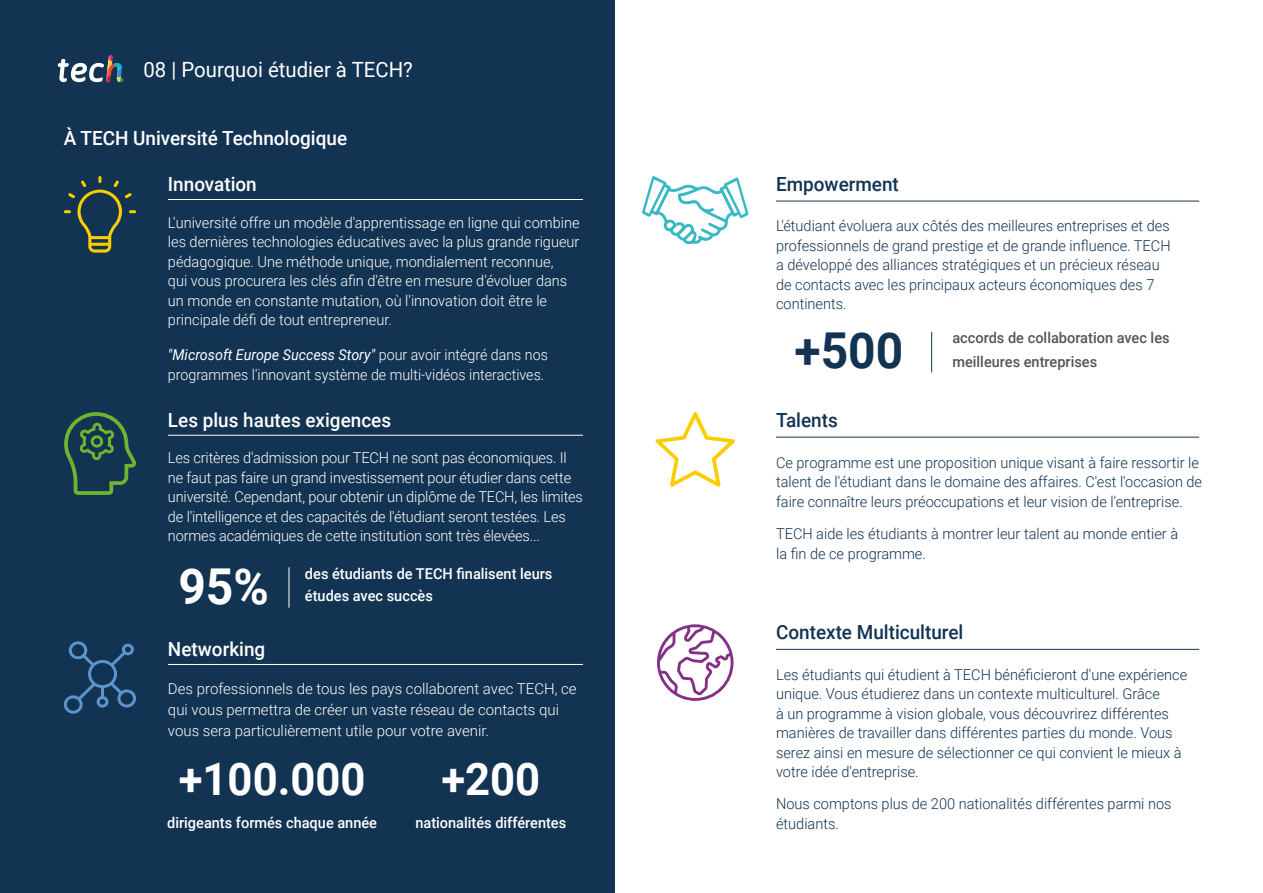
<style>
.page{position:relative;width:1263px;height:893px;background:#fff}
.page>*{position:absolute;margin:0;border:0;box-sizing:border-box;transform-origin:0 0}
.t1{font:700 49.5px "Roboto";color:#123352}
.t2{font:700 49.5px "Roboto";color:#fff}
.t3{font:700 45px "Roboto";color:#fff}
.t4{font:21px "Roboto";color:#fff}
.t5{font:500 19.5px "Roboto";color:#fff}
.t6{font:500 19.5px "Roboto";color:#123352}
.t7{font:300 15px/19.5px "Roboto";color:#123352}
.t8{font:300 15px/19.5px "Roboto";color:#fff}
.t9{font:300 15px/19.5px "Roboto";color:#fff;scale:.95 1}
.t10{font:500 15px "Roboto";color:#fff}
.t11{font:500 15px "Roboto";color:#52555b}
.s1{font-weight:400;font-style:italic}
</style>
<div class="page">
<div style="left:0;top:0;width:614px;height:893px;background:#123352"></div>
<hr style="left:1262px;top:344px;width:1px;height:549px;background:#123352">
<hr style="left:776px;top:201px;width:423px;height:1px;background:#123352">
<hr style="left:931px;top:332px;width:1px;height:40px;background:#123352">
<hr style="left:168px;top:664px;width:415px;height:1px;background:#fff">
<hr style="left:168px;top:199px;width:415px;height:1px;background:#fff">
<hr style="left:289px;top:567px;width:1px;height:41px;background:#fff">
<hr style="left:168px;top:435px;width:415px;height:1px;background:#fff">
<svg style="left:64px;top:412px;width:72px;height:83px"></svg>
<hr style="left:776px;top:649px;width:423px;height:1px;background:#123352">
<hr style="left:776px;top:437px;width:423px;height:1px;background:#123352">
<svg style="left:64px;top:176px;width:72px;height:77px"></svg>
<svg style="left:64px;top:641px;width:72px;height:73px"></svg>
<svg style="left:642px;top:176px;width:107px;height:68px"></svg>
<svg style="left:657px;top:624px;width:76px;height:77px"></svg>
<svg style="left:655px;top:412px;width:80px;height:75px"></svg>
<svg style="left:58px;top:55px;width:65px;height:28px"></svg>
<h3 class="t4" style="left:144px;top:55px;width:271px">08 | Pourquoi étudier à TECH?</h3>
<h3 class="t5" style="left:64px;top:125px;width:285px">À TECH Université Technologique</h3>
<h3 class="t5" style="left:168px;top:170px;width:90px">Innovation</h3>
<p class="t8" style="left:168px;top:212px;width:413px">L'université offre un modèle d'apprentissage en ligne qui combine les dernières technologies éducatives avec la plus grande rigueur pédagogique. Une méthode unique, mondialement reconnue,<br>qui vous procurera les clés afin d'être en mesure d'évoluer dans un monde en constante mutation, où l'innovation doit être le principale défi de tout entrepreneur.</p>
<p class="t9" style="left:168px;top:344px;width:401px"><span class="s1">"Microsoft Europe Success Story"</span> pour avoir intégré dans nos programmes l'innovant système de multi-vidéos interactives.</p>
<h3 class="t5" style="left:168px;top:406px;width:225px">Les plus hautes exigences</h3>
<p class="t8" style="left:168px;top:448px;width:416px">Les critères d'admission pour TECH ne sont pas économiques. Il ne faut pas faire un grand investissement pour étudier dans cette université. Cependant, pour obtenir un diplôme de TECH, les limites de l'intelligence et des capacités de l'étudiant seront testées. Les normes académiques de cette institution sont très élevées...</p>
<h1 class="t2" style="left:178px;top:552px;width:92px">95%</h1>
<p class="t10" style="left:305px;top:563px;width:249px">des étudiants de TECH finalisent leurs</p>
<p class="t10" style="left:305px;top:585px;width:129px">études avec succès</p>
<h3 class="t5" style="left:168px;top:635px;width:99px">Networking</h3>
<p class="t8" style="left:168px;top:678px;width:410px;line-height:21px">Des professionnels de tous les pays collaborent avec TECH, ce qui vous permettra de créer un vaste réseau de contacts qui vous sera particulièrement utile pour votre avenir.</p>
<h2 class="t3" style="left:179px;top:748px;width:188px">+100.000</h2>
<p class="t10" style="left:167px;top:812px;width:211px">dirigeants formés chaque année</p>
<h2 class="t3" style="left:441px;top:748px;width:100px">+200</h2>
<p class="t10" style="left:415px;top:812px;width:152px">nationalités différentes</p>
<h3 class="t6" style="left:776px;top:170px;width:124px">Empowerment</h3>
<p class="t7" style="left:776px;top:216px;width:396px">L'étudiant évoluera aux côtés des meilleures entreprises et des professionnels de grand prestige et de grande influence. TECH a développé des alliances stratégiques et un précieux réseau de contacts avec les principaux acteurs économiques des 7 continents.</p>
<p class="t11" style="left:952px;top:327px;width:219px">accords de collaboration avec les</p>
<h1 class="t1" style="left:794px;top:316px;width:110px">+500</h1>
<p class="t11" style="left:952px;top:351px;width:146px">meilleures entreprises</p>
<h3 class="t6" style="left:776px;top:406px;width:63px">Talents</h3>
<p class="t7" style="left:776px;top:452px;width:428px">Ce programme est une proposition unique visant à faire ressortir le talent de l'étudiant dans le domaine des affaires. C'est l'occasion de faire connaître leurs préoccupations et leur vision de l'entreprise.</p>
<p class="t7" style="left:776px;top:523px;width:404px">TECH aide les étudiants à montrer leur talent au monde entier à la fin de ce programme.</p>
<h3 class="t6" style="left:776px;top:618px;width:189px">Contexte Multiculturel</h3>
<p class="t7" style="left:776px;top:664px;width:413px">Les étudiants qui étudient à TECH bénéficieront d'une expérience unique. Vous étudierez dans un contexte multiculturel. Grâce<br>à un programme à vision globale, vous découvrirez différentes manières de travailler dans différentes parties du monde. Vous serez ainsi en mesure de sélectionner ce qui convient le mieux à votre idée d'entreprise.</p>
<p class="t7" style="left:776px;top:794px;width:397px">Nous comptons plus de 200 nationalités différentes parmi nos étudiants.</p>
</div>
